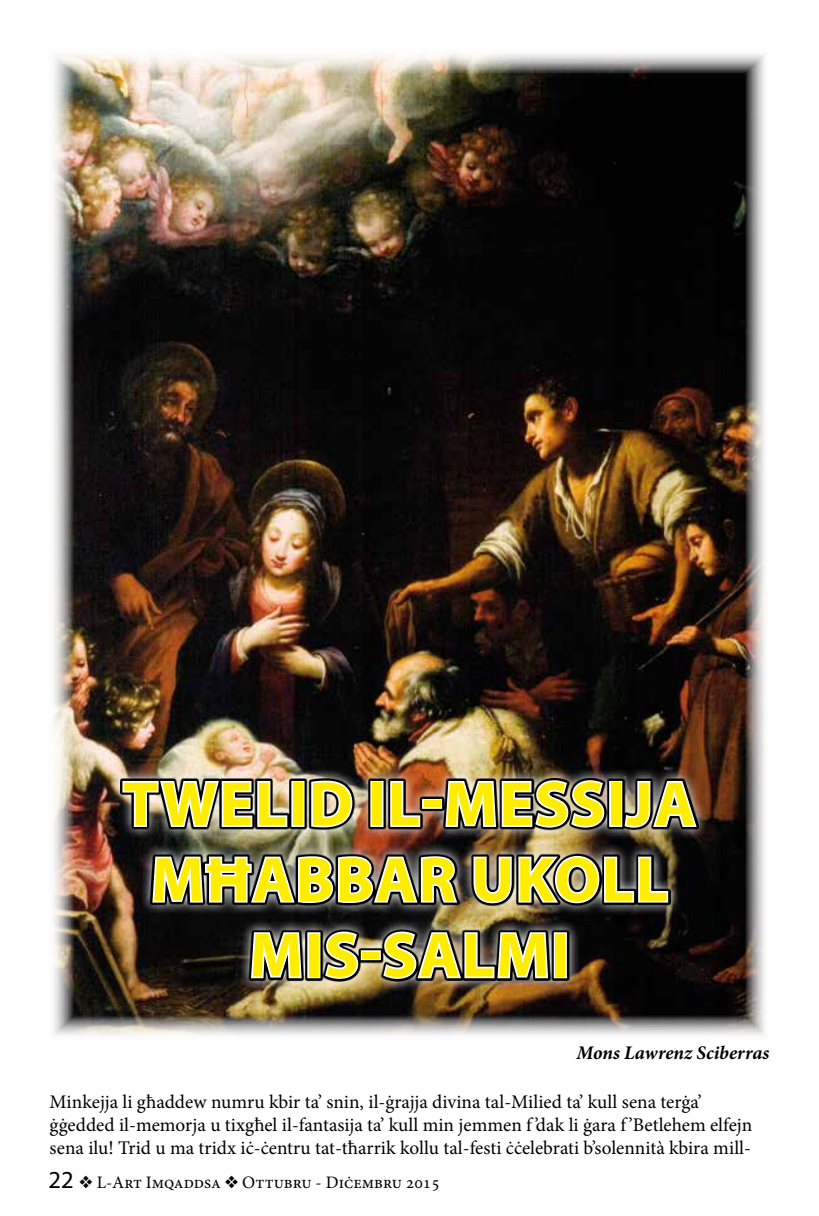
<style>
.page{position:relative;width:819px;height:1216px;background:#fff}
.page>*{position:absolute;margin:0;border:0;box-sizing:border-box;transform-origin:0 0}
.t1{font:700 63px/75.6px "Myriad Pro";letter-spacing:.03em;color:#ffed00;text-align:center}
.t2{font:19.25px/23.1px "Minion Pro";letter-spacing:-.005em;color:#000}
.t3{font:italic 700 19.25px "Minion Pro";letter-spacing:.005em;color:#000}
.t4{font:17.5px "Minion Pro";color:#000}
.s1{font-family:"Myriad Pro";font-size:24.5px}
</style>
<div class="page">
<img style="left:54px;top:54px;width:711px;height:981px">
<img style="left:109px;top:767px;width:599px;height:225px">
<img style="left:120px;top:778px;width:579px;height:203px">
<svg style="left:121px;top:778px;width:168px;height:51px"></svg>
<div style="left:291px;top:781px;width:13px;height:46px;border:4px solid #fff"></div>
<svg style="left:309px;top:778px;width:45px;height:51px"></svg>
<div style="left:370px;top:781px;width:13px;height:46px;border:4px solid #fff"></div>
<svg style="left:388px;top:779px;width:34px;height:49px"></svg>
<div style="left:422px;top:799px;width:20px;height:9px;border:4px solid #fff"></div>
<svg style="left:443px;top:778px;width:163px;height:51px"></svg>
<div style="left:609px;top:781px;width:13px;height:46px;border:4px solid #fff"></div>
<svg style="left:622px;top:779px;width:77px;height:50px"></svg>
<svg style="left:150px;top:854px;width:310px;height:50px"></svg>
<svg style="left:471px;top:854px;width:199px;height:51px"></svg>
<svg style="left:249px;top:930px;width:54px;height:50px"></svg>
<div style="left:307px;top:932px;width:13px;height:46px;border:4px solid #fff"></div>
<svg style="left:322px;top:929px;width:38px;height:51px"></svg>
<div style="left:361px;top:950px;width:20px;height:10px;border:4px solid #fff"></div>
<svg style="left:380px;top:929px;width:170px;height:51px"></svg>
<div style="left:553px;top:932px;width:14px;height:46px;border:4px solid #fff"></div>
<h1 class="t1" style="left:123px;top:764px;width:574px">TWELID IL-MESSIJA<br>MĦABBAR UKOLL<br>MIS-SALMI</h1>
<p class="t3" style="left:576px;top:1039px;width:194px">Mons Lawrenz Sciberras</p>
<p class="t2" style="left:50px;top:1089px;width:704px">Minkejja li għaddew numru kbir ta’ snin, il-ġrajja divina tal-Milied ta’ kull sena terġa’ ġġedded il-memorja u tixgħel il-fantasija ta’ kull min jemmen f ’dak li ġara f ’Betlehem elfejn sena ilu! Trid u ma tridx iċ-ċentru tat-tħarrik kollu tal-festi ċċelebrati b’solennità kbira mill-</p>
<p class="t4" style="left:48px;top:1170px;width:393px"><span class="s1">22</span> ❖ L-Art Imqaddsa ❖ Ottubru - Diċembru 2015</p>
</div>
